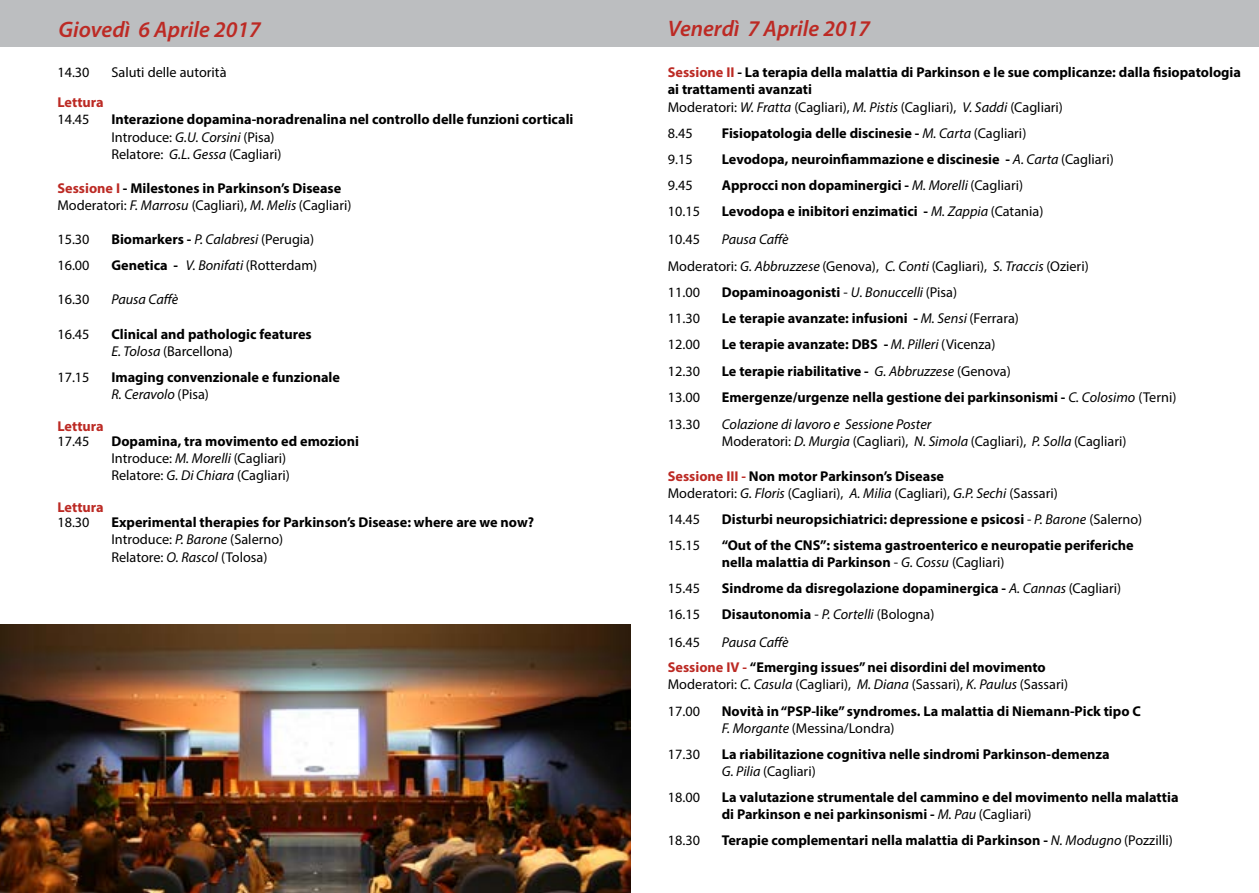
<style>
.page{position:relative;width:1259px;height:893px;background:#fff}
.page>*{position:absolute;margin:0;border:0;box-sizing:border-box;transform-origin:0 0}
.t1{font:italic 600 22.5px "Myriad Pro";color:#bc2a24}
.t2{font:700 14.25px/17.1px "Myriad Pro";color:#000}
.t3{font:14.25px/17.1px "Myriad Pro";color:#000}
.t4{font:italic 14.25px/17.1px "Myriad Pro";color:#000}
.t5{font:700 14.25px "Myriad Pro";color:#bc2a24}
.s1{color:#bc2a24}
.s2{font-weight:400}
.s3{font-weight:400;font-style:italic}
.s4{font-weight:700;color:#bc2a24}
.s5{font-weight:700}
.s6{font-style:italic}
.s7{font-style:normal}
</style>
<div class="page">
<div style="left:0;top:0;width:1259px;height:46px;background:#bcbec0"></div>
<img style="left:0;top:624px;width:630px;height:269px">
<h1 class="t1" style="left:58px;top:15px;width:204px">Giovedì 6 Aprile 2017</h1>
<h1 class="t1" style="left:668px;top:14px;width:204px">Venerdì 7 Aprile 2017</h1>
<p class="t2" style="left:668px;top:63px;width:575px"><span class="s1">Sessione II</span> - La terapia della malattia di Parkinson e le sue complicanze: dalla fisiopatologia ai trattamenti avanzati<br><span class="s2">Moderatori:</span> <span class="s3">W. Fratta</span> <span class="s2">(Cagliari),</span> <span class="s3">M. Pistis</span> <span class="s2">(Cagliari),</span> <span class="s3">V. Saddi</span> <span class="s2">(Cagliari)</span></p>
<p class="t3" style="left:668px;top:124px;width:26px">8.45</p>
<p class="t2" style="left:722px;top:124px;width:306px">Fisiopatologia delle discinesie - <span class="s3">M. Carta</span> <span class="s2">(Cagliari)</span></p>
<p class="t3" style="left:668px;top:150px;width:26px">9.15</p>
<p class="t2" style="left:722px;top:150px;width:393px">Levodopa, neuroinfiammazione e discinesie - <span class="s3">A. Carta</span> <span class="s2">(Cagliari)</span></p>
<p class="t3" style="left:668px;top:176px;width:26px">9.45</p>
<p class="t2" style="left:722px;top:176px;width:303px">Approcci non dopaminergici - <span class="s3">M. Morelli</span> <span class="s2">(Cagliari)</span></p>
<p class="t3" style="left:668px;top:202px;width:34px">10.15</p>
<p class="t2" style="left:722px;top:202px;width:323px">Levodopa e inibitori enzimatici - <span class="s3">M. Zappia</span> <span class="s2">(Catania)</span></p>
<p class="t3" style="left:668px;top:230px;width:34px">10.45</p>
<p class="t3" style="left:57px;top:64px;width:34px">14.30</p>
<p class="t3" style="left:111px;top:64px;width:117px">Saluti delle autorità</p>
<p class="t5" style="left:57px;top:93px;width:48px">Lettura</p>
<p class="t3" style="left:57px;top:111px;width:34px">14.45</p>
<p class="t2" style="left:111px;top:111px;width:463px">Interazione dopamina-noradrenalina nel controllo delle funzioni corticali<br><span class="s2">Introduce:</span> <span class="s3">G.U. Corsini</span> <span class="s2">(Pisa)<br>Relatore:</span> <span class="s3">G.L. Gessa</span> <span class="s2">(Cagliari)</span></p>
<p class="t3" style="left:57px;top:179px;width:296px"><span class="s4">Sessione I</span> <span class="s5">- Milestones in Parkinson’s Disease<br></span>Moderatori: <span class="s6">F. Marrosu</span> (Cagliari), <span class="s6">M. Melis</span> (Cagliari)</p>
<p class="t3" style="left:57px;top:231px;width:34px">15.30</p>
<p class="t2" style="left:111px;top:230px;width:204px">Biomarkers - <span class="s3">P. Calabresi</span> <span class="s2">(Perugia)</span></p>
<p class="t3" style="left:57px;top:257px;width:34px">16.00</p>
<p class="t3" style="left:111px;top:257px;width:207px"><span class="s5">Genetica -</span> <span class="s6">V. Bonifati</span> (Rotterdam)</p>
<p class="t3" style="left:57px;top:291px;width:34px">16.30</p>
<p class="t4" style="left:111px;top:291px;width:68px">Pausa Caffè</p>
<p class="t3" style="left:57px;top:325px;width:34px">16.45</p>
<p class="t2" style="left:111px;top:325px;width:202px">Clinical and pathologic features<br><span class="s3">E. Tolosa</span> <span class="s2">(Barcellona)</span></p>
<p class="t3" style="left:57px;top:368px;width:34px">17.15</p>
<p class="t2" style="left:111px;top:368px;width:230px">Imaging convenzionale e funzionale<br><span class="s3">R. Ceravolo</span> <span class="s2">(Pisa)</span></p>
<p class="t5" style="left:57px;top:417px;width:48px">Lettura</p>
<p class="t3" style="left:57px;top:432px;width:34px">17.45</p>
<p class="t3" style="left:111px;top:432px;width:249px"><span class="s5">Dopamina, tra movimento ed emozioni<br></span>Introduce: <span class="s6">M. Morelli</span> (Cagliari)<br>Relatore: <span class="s6">G. Di Chiara</span> (Cagliari)</p>
<p class="t5" style="left:57px;top:498px;width:48px">Lettura</p>
<p class="t3" style="left:57px;top:514px;width:34px">18.30</p>
<p class="t2" style="left:111px;top:514px;width:424px">Experimental therapies for Parkinson’s Disease: where are we now?<br><span class="s2">Introduce:</span> <span class="s3">P. Barone</span> <span class="s2">(Salerno)<br>Relatore:</span> <span class="s3">O. Rascol</span> <span class="s2">(Tolosa)</span></p>
<p class="t3" style="left:668px;top:225px;width:422px;line-height:27.6px;text-indent:54px"><span class="s6">Pausa Caffè<br></span>Moderatori: <span class="s6">G. Abbruzzese</span> (Genova), <span class="s6">C. Conti</span> (Cagliari), <span class="s6">S. Traccis</span> (Ozieri)</p>
<p class="t3" style="left:668px;top:284px;width:34px">11.00</p>
<p class="t2" style="left:722px;top:283px;width:237px">Dopaminoagonisti <span class="s2">-</span> <span class="s3">U. Bonuccelli</span> <span class="s2">(Pisa)</span></p>
<p class="t3" style="left:668px;top:310px;width:34px">11.30</p>
<p class="t2" style="left:722px;top:310px;width:299px">Le terapie avanzate: infusioni - <span class="s3">M. Sensi</span> <span class="s2">(Ferrara)</span></p>
<p class="t3" style="left:668px;top:336px;width:34px">12.00</p>
<p class="t2" style="left:722px;top:336px;width:275px">Le terapie avanzate: DBS - <span class="s3">M. Pilleri</span> <span class="s2">(Vicenza)</span></p>
<p class="t3" style="left:668px;top:362px;width:34px">12.30</p>
<p class="t2" style="left:722px;top:362px;width:291px">Le terapie riabilitative - <span class="s3">G. Abbruzzese</span> <span class="s2">(Genova)</span></p>
<p class="t3" style="left:668px;top:388px;width:34px">13.00</p>
<p class="t2" style="left:722px;top:388px;width:456px">Emergenze/urgenze nella gestione dei parkinsonismi - <span class="s3">C. Colosimo</span> <span class="s2">(Terni)</span></p>
<p class="t3" style="left:668px;top:416px;width:34px">13.30</p>
<p class="t4" style="left:722px;top:416px;width:406px">Colazione di lavoro e Sessione Poster<br><span class="s7">Moderatori:</span> D. Murgia <span class="s7">(Cagliari),</span> N. Simola <span class="s7">(Cagliari),</span> P. Solla <span class="s7">(Cagliari)</span></p>
<p class="t3" style="left:668px;top:467px;width:391px"><span class="s4">Sessione III -</span> <span class="s5">Non motor Parkinson’s Disease<br></span>Moderatori: <span class="s6">G. Floris</span> (Cagliari), <span class="s6">A. Milia</span> (Cagliari), <span class="s6">G.P. Sechi</span> (Sassari)</p>
<p class="t3" style="left:668px;top:510px;width:34px">14.45</p>
<p class="t2" style="left:722px;top:510px;width:422px">Disturbi neuropsichiatrici: depressione e psicosi <span class="s2">-</span> <span class="s3">P. Barone</span> <span class="s2">(Salerno)</span></p>
<p class="t3" style="left:668px;top:536px;width:34px">15.15</p>
<p class="t2" style="left:722px;top:536px;width:413px">“Out of the CNS”: sistema gastroenterico e neuropatie periferiche nella malattia di Parkinson <span class="s2">-</span> <span class="s3">G. Cossu</span> <span class="s2">(Cagliari)</span></p>
<p class="t3" style="left:668px;top:580px;width:34px">15.45</p>
<p class="t2" style="left:722px;top:579px;width:401px">Sindrome da disregolazione dopaminergica - <span class="s3">A. Cannas</span> <span class="s2">(Cagliari)</span></p>
<p class="t3" style="left:668px;top:606px;width:34px">16.15</p>
<p class="t2" style="left:722px;top:605px;width:214px">Disautonomia <span class="s2">-</span> <span class="s3">P. Cortelli</span> <span class="s2">(Bologna)</span></p>
<p class="t3" style="left:668px;top:633px;width:34px">16.45</p>
<p class="t2" style="left:668px;top:629px;width:379px;line-height:25.5px;text-indent:54px"><span class="s3">Pausa Caffè<br></span><span class="s1">Sessione IV -</span> “Emerging issues” nei disordini del movimento</p>
<p class="t3" style="left:668px;top:671px;width:402px;line-height:26.1px">Moderatori: <span class="s6">C. Casula</span> (Cagliari), <span class="s6">M. Diana</span> (Sassari), <span class="s6">K. Paulus</span> (Sassari)<br>17.00</p>
<p class="t2" style="left:722px;top:702px;width:421px">Novità in “PSP-like” syndromes. La malattia di Niemann-Pick tipo C<br><span class="s3">F. Morgante</span> <span class="s2">(Messina/Londra)</span></p>
<p class="t3" style="left:668px;top:745px;width:34px">17.30</p>
<p class="t2" style="left:722px;top:745px;width:389px">La riabilitazione cognitiva nelle sindromi Parkinson-demenza<br><span class="s3">G. Pilia</span> <span class="s2">(Cagliari)</span></p>
<p class="t3" style="left:668px;top:788px;width:34px">18.00</p>
<p class="t2" style="left:722px;top:788px;width:458px">La valutazione strumentale del cammino e del movimento nella malattia di Parkinson e nei parkinsonismi - <span class="s3">M. Pau</span> <span class="s2">(Cagliari)</span></p>
<p class="t3" style="left:668px;top:832px;width:34px">18.30</p>
<p class="t2" style="left:722px;top:831px;width:452px">Terapie complementari nella malattia di Parkinson - <span class="s3">N. Modugno</span> <span class="s2">(Pozzilli)</span></p>
</div>
